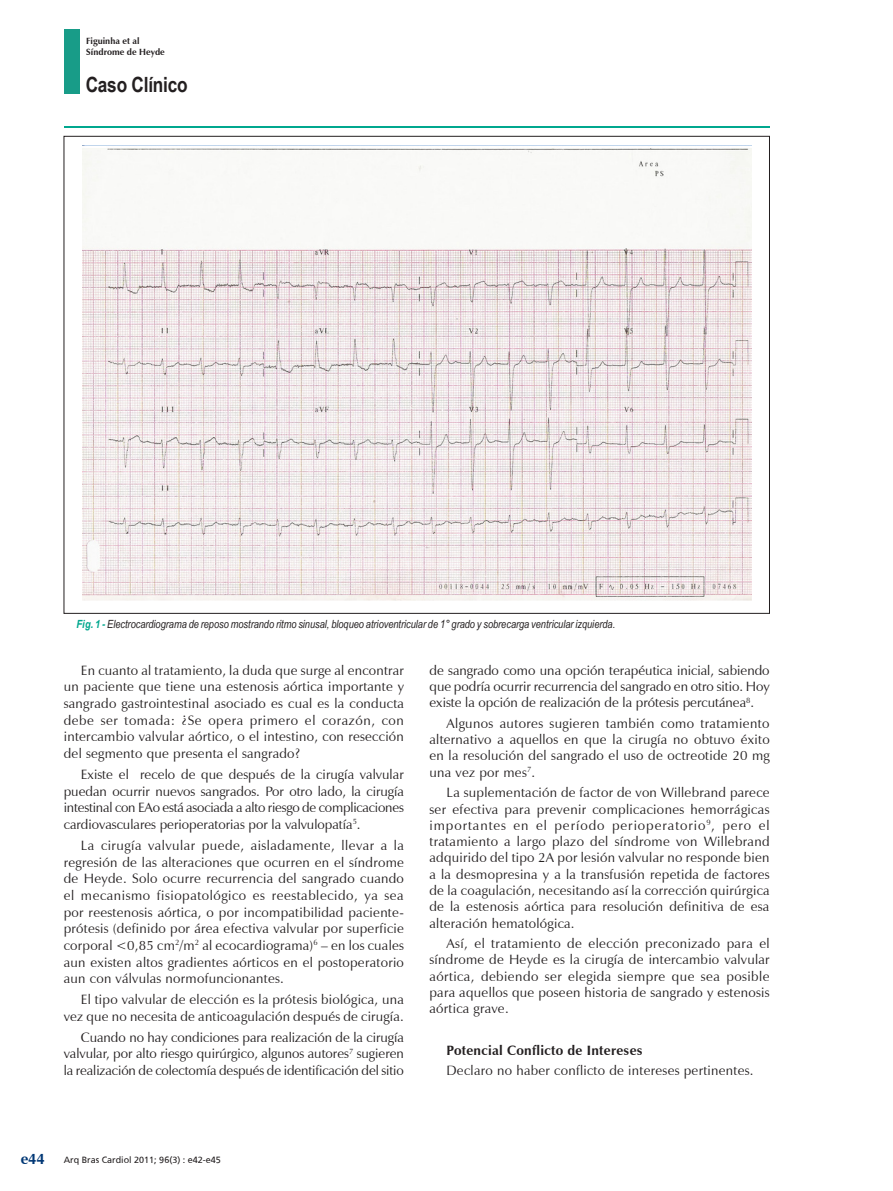
<style>
.page{position:relative;width:893px;height:1191px;background:#fff}
.page>*{position:absolute;margin:0;border:0;box-sizing:border-box;transform-origin:0 0}
.t1{font:700 21px "Arial Narrow";letter-spacing:-.01em;color:#231f20}
.t2{font:700 15px "Zapf Humanist 601 BT";color:#013775}
.Texto{font:13.5px/16.6px "Zapf Humanist 601 BT";letter-spacing:.02em;color:#231f20;text-align:justify}
.Texto-2{font:700 13.5px "Zapf Humanist 601 BT";letter-spacing:.02em;color:#231f20}
._04_FIGURA_ref{font:italic 11.25px "Arial Narrow";color:#231f20}
.t3{font:9px "Frutiger";color:#231f20}
.t4{font:700 9px "Zapf Humanist 601 BT";color:#231f20}
.s1{font-weight:700;color:#00a78e}
</style>
<div class="page">
<div style="left:64px;top:29px;width:16px;height:65px;background:#189c88"></div>
<hr style="left:64px;top:126px;width:706px;height:2px;background:#00a78e">
<img style="left:82px;top:148px;width:669px;height:453px">
<p class="t4" style="left:86px;top:36px;width:55px">Figuinha et al</p>
<p class="t4" style="left:86px;top:47px;width:80px">Síndrome de Heyde</p>
<p class="t1" style="left:86px;top:68px;width:103px">Caso Clínico</p>
<p class="_04_FIGURA_ref" style="left:77px;top:616px;width:540px"><span class="s1">Fig. 1 -</span> Electrocardiograma de reposo mostrando ritmo sinusal, bloqueo atrioventricular de 1° grado y sobrecarga ventricular izquierda.</p>
<p class="Texto" style="left:64px;top:661px;width:342px;text-indent:17px">En cuanto al tratamiento, la duda que surge al encontrar un paciente que tiene una estenosis aórtica importante y sangrado gastrointestinal asociado es cual es la conducta debe ser tomada: ¿Se opera primero el corazón, con intercambio valvular aórtico, o el intestino, con resección del segmento que presenta el sangrado?</p>
<p class="Texto" style="left:64px;top:766px;width:342px;text-indent:17px">Existe el recelo de que después de la cirugía valvular puedan ocurrir nuevos sangrados. Por otro lado, la cirugía intestinal con EAo está asociada a alto riesgo de complicaciones cardiovasculares perioperatorias por la valvulopatía<sup>5</sup>.</p>
<p class="Texto" style="left:64px;top:837px;width:342px;text-indent:17px">La cirugía valvular puede, aisladamente, llevar a la regresión de las alteraciones que ocurren en el síndrome de Heyde. Solo ocurre recurrencia del sangrado cuando el mecanismo fisiopatológico es reestablecido, ya sea por reestenosis aórtica, o por incompatibilidad paciente&shy;prótesis (definido por área efectiva valvular por superficie corporal &lt;0,85 cm<sup>2</sup>/m<sup>2</sup> al ecocardiograma)<sup>6</sup> – en los cuales aun existen altos gradientes aórticos en el postoperatorio aun con válvulas normofuncionantes.</p>
<p class="Texto" style="left:64px;top:991px;width:342px;text-align:right">El tipo valvular de elección es la prótesis biológica, una vez que no necesita de anticoagulación después de cirugía.</p>
<p class="Texto" style="left:64px;top:1028px;width:342px;text-indent:17px">Cuando no hay condiciones para realización de la cirugía valvular, por alto riesgo quirúrgico, algunos autores<sup>7</sup> sugieren la realización de colectomía después de identificación del sitio</p>
<p class="Texto" style="left:429px;top:662px;width:342px">de sangrado como una opción terapéutica inicial, sabiendo que podría ocurrir recurrencia del sangrado en otro sitio. Hoy existe la opción de realización de la prótesis percutánea<sup>8</sup>.</p>
<p class="Texto" style="left:429px;top:715px;width:342px;text-indent:17px">Algunos autores sugieren también como tratamiento alternativo a aquellos en que la cirugía no obtuvo éxito en la resolución del sangrado el uso de octreotide 20 mg una vez por mes<sup>7</sup>.</p>
<p class="Texto" style="left:429px;top:784px;width:342px;text-indent:17px">La suplementación de factor de von Willebrand parece ser efectiva para prevenir complicaciones hemorrágicas importantes en el período perioperatorio<sup>9</sup>, pero el tratamiento a largo plazo del síndrome von Willebrand adquirido del tipo 2A por lesión valvular no responde bien a la desmopresina y a la transfusión repetida de factores de la coagulación, necesitando así la corrección quirúrgica de la estenosis aórtica para resolución definitiva de esa alteración hematológica.</p>
<p class="Texto" style="left:429px;top:935px;width:342px;text-indent:17px">Así, el tratamiento de elección preconizado para el síndrome de Heyde es la cirugía de intercambio valvular aórtica, debiendo ser elegida siempre que sea posible para aquellos que poseen historia de sangrado y estenosis aórtica grave.</p>
<p class="Texto-2" style="left:446px;top:1041px;width:198px">Potencial Conflicto de Intereses</p>
<p class="Texto" style="left:446px;top:1062px;width:309px">Declaro no haber conflicto de intereses pertinentes.</p>
<p class="t2" style="left:21px;top:1149px;width:26px">e44</p>
<p class="t3" style="left:64px;top:1154px;width:159px">Arq Bras Cardiol 2011; 96(3) : e42-e45</p>
</div>
